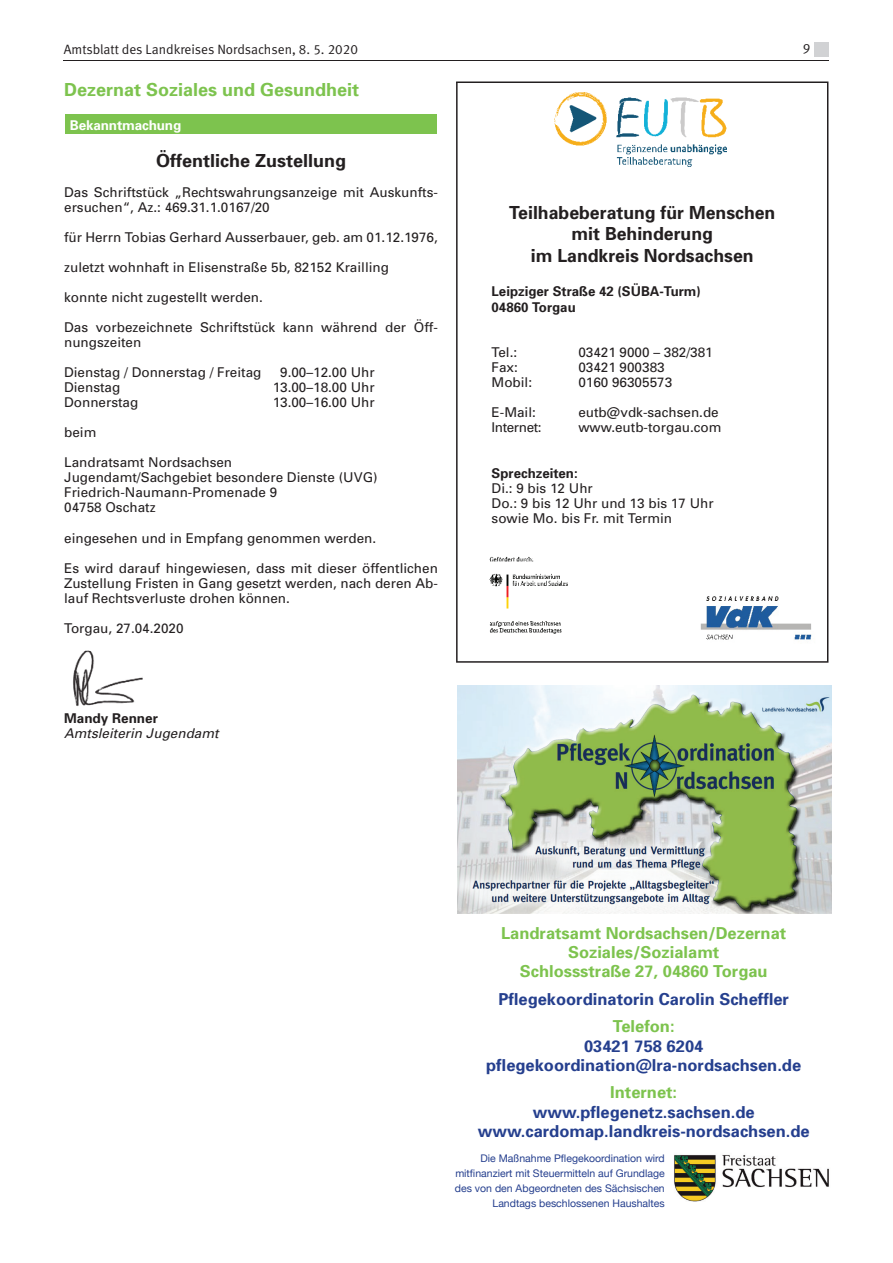
<style>
.page{position:relative;width:893px;height:1263px;background:#fff}
.page>*{position:absolute;margin:0;border:0;box-sizing:border-box;transform-origin:0 0}
.t1{font:700 18px/21.6px "Univers";color:#231f20;text-align:center}
.t2{font:700 18px "Univers";color:#7dc34e}
.t3{font:700 16.5px/19.2px "Univers";color:#253f8e;text-align:center}
.t4{font:700 16.5px/19.2px "Univers";color:#7dc34e;text-align:center}
.t5{font:13.5px/15px "Univers";color:#231f20}
.t6{font:700 13.5px/16.2px "Univers";color:#231f20}
.t7{font:13.5px "Meta Normal LF";color:#231f20}
.t8{font:italic 13.5px "Univers";color:#231f20}
.t9{font:700 13.5px "Univers";letter-spacing:-.01em;color:#fff}
.t10{font:13.5px "Univers";letter-spacing:-.03em;color:#231f20}
.t11{font:10.5px/15px "Helvetica Neue";color:#253f8e;text-align:right}
.s1{color:#fff}
</style>
<div class="page">
<hr style="left:64px;top:60px;width:765px;height:1px;background:#231f20">
<div style="left:814px;top:43px;width:15px;height:14px;background:#d1d2d4"></div>
<div style="left:66px;top:114px;width:371px;height:20px;background:#7dc34e"></div>
<img style="left:73px;top:650px;width:70px;height:56px">
<svg style="left:456px;top:81px;width:372px;height:582px"></svg>
<img style="left:477px;top:545px;width:103px;height:100px">
<img style="left:699px;top:595px;width:118px;height:49px">
<img style="left:554px;top:93px;width:172px;height:73px">
<img style="left:457px;top:685px;width:374px;height:228px">
<img style="left:674px;top:1155px;width:155px;height:47px">
<p class="t7" style="left:64px;top:41px;width:296px">Amtsblatt des Landkreises Nordsachsen, 8. 5. 2020</p>
<p class="t7" style="left:803px;top:41px;width:9px">9</p>
<h1 class="t2" style="left:64px;top:78px;width:297px">Dezernat Soziales und Gesundheit</h1>
<p class="t9" style="left:70px;top:116px;width:113px">Bekanntmachung</p>
<h1 class="t1" style="left:156px;top:150px;width:192px">Öffentliche Zustellung</h1>
<p class="t5" style="left:64px;top:185px;width:375px">Das Schriftstück „Rechtswahrungsanzeige mit Auskunfts&shy;ersuchen“, Az.: 469.31.1.0167/20</p>
<p class="t5" style="left:64px;top:230px;width:375px">für Herrn Tobias Gerhard Ausserbauer, geb. am 01.12.1976,</p>
<p class="t5" style="left:64px;top:260px;width:326px">zuletzt wohnhaft in Elisenstraße 5b, 82152 Krailling</p>
<p class="t5" style="left:64px;top:290px;width:200px">konnte nicht zugestellt werden.</p>
<p class="t5" style="left:64px;top:320px;width:375px">Das vorbezeichnete Schriftstück kann während der Öff&shy;nungszeiten</p>
<p class="t5" style="left:64px;top:365px;width:312px">Dienstag / Donnerstag / Freitag <span class="s1">1</span>9.00–12.00 Uhr<br>Dienstag</p>
<h1 class="t1" style="left:509px;top:201px;width:268px">Teilhabeberatung für Menschen mit Behinderung<br>im Landkreis Nordsachsen</h1>
<p class="t6" style="left:492px;top:282px;width:211px">Leipziger Straße 42 (SÜBA-Turm)<br>04860 Torgau</p>
<p class="t5" style="left:492px;top:345px;width:27px">Tel.:</p>
<p class="t5" style="left:578px;top:345px;width:136px">03421 9000 – 382/381</p>
<p class="t5" style="left:492px;top:360px;width:28px">Fax:</p>
<p class="t5" style="left:578px;top:360px;width:88px">03421 900383</p>
<p class="t5" style="left:492px;top:375px;width:42px">Mobil:</p>
<p class="t5" style="left:578px;top:375px;width:95px">0160 96305573</p>
<p class="t5" style="left:492px;top:405px;width:46px">E-Mail:</p>
<p class="t5" style="left:578px;top:405px;width:142px">eutb@vdk-sachsen.de</p>
<p class="t10" style="left:492px;top:419px;width:52px">Internet:</p>
<p class="t5" style="left:578px;top:420px;width:145px">www.eutb-torgau.com</p>
<p class="t6" style="left:492px;top:465px;width:88px">Sprechzeiten:</p>
<p class="t5" style="left:492px;top:481px;width:224px">Di.: 9 bis 12 Uhr<br>Do.: 9 bis 12 Uhr und 13 bis 17 Uhr sowie Mo. bis Fr. mit Termin</p>
<p class="t5" style="left:273px;top:380px;width:104px">13.00–18.00 Uhr</p>
<p class="t5" style="left:64px;top:395px;width:76px">Donnerstag</p>
<p class="t5" style="left:273px;top:395px;width:104px">13.00–16.00 Uhr</p>
<p class="t5" style="left:64px;top:425px;width:34px">beim</p>
<p class="t5" style="left:64px;top:455px;width:315px">Landratsamt Nordsachsen<br>Jugendamt/Sachgebiet besondere Dienste (UVG)<br>Friedrich-Naumann-Promenade 9<br>04758 Oschatz</p>
<p class="t5" style="left:64px;top:530px;width:314px">eingesehen und in Empfang genommen werden.</p>
<p class="t5" style="left:64px;top:560px;width:375px;text-align:justify">Es wird darauf hingewiesen, dass mit dieser öffentlichen Zustellung Fristen in Gang gesetzt werden, nach deren Ab&shy;lauf Rechtsverluste drohen können.</p>
<p class="t5" style="left:64px;top:620px;width:121px">Torgau, 27.04.2020</p>
<p class="t6" style="left:64px;top:709px;width:95px">Mandy Renner</p>
<p class="t8" style="left:64px;top:724px;width:156px">Amtsleiterin Jugendamt</p>
<p class="t4" style="left:501px;top:923px;width:287px">Landratsamt Nordsachsen/Dezernat<br>Soziales/Sozialamt<br>Schlossstraße 27, 04860 Torgau</p>
<p class="t3" style="left:498px;top:989px;width:292px">Pflegekoordinatorin Carolin Scheffler</p>
<p class="t4" style="left:613px;top:1016px;width:63px">Telefon:</p>
<p class="t3" style="left:486px;top:1035px;width:316px">03421 758 6204 pflegekoordination@lra-nordsachsen.de</p>
<p class="t4" style="left:610px;top:1082px;width:68px">Internet:</p>
<p class="t3" style="left:478px;top:1101px;width:333px">www.pflegenetz.sachsen.de www.cardomap.landkreis-nordsachsen.de</p>
<p class="t11" style="left:455px;top:1151px;width:211px">Die Maßnahme Pflegekoordination wird mitfinanziert mit Steuermitteln auf Grundlage des von den Abgeordneten des Sächsischen Landtags beschlossenen Haushaltes</p>
</div>
